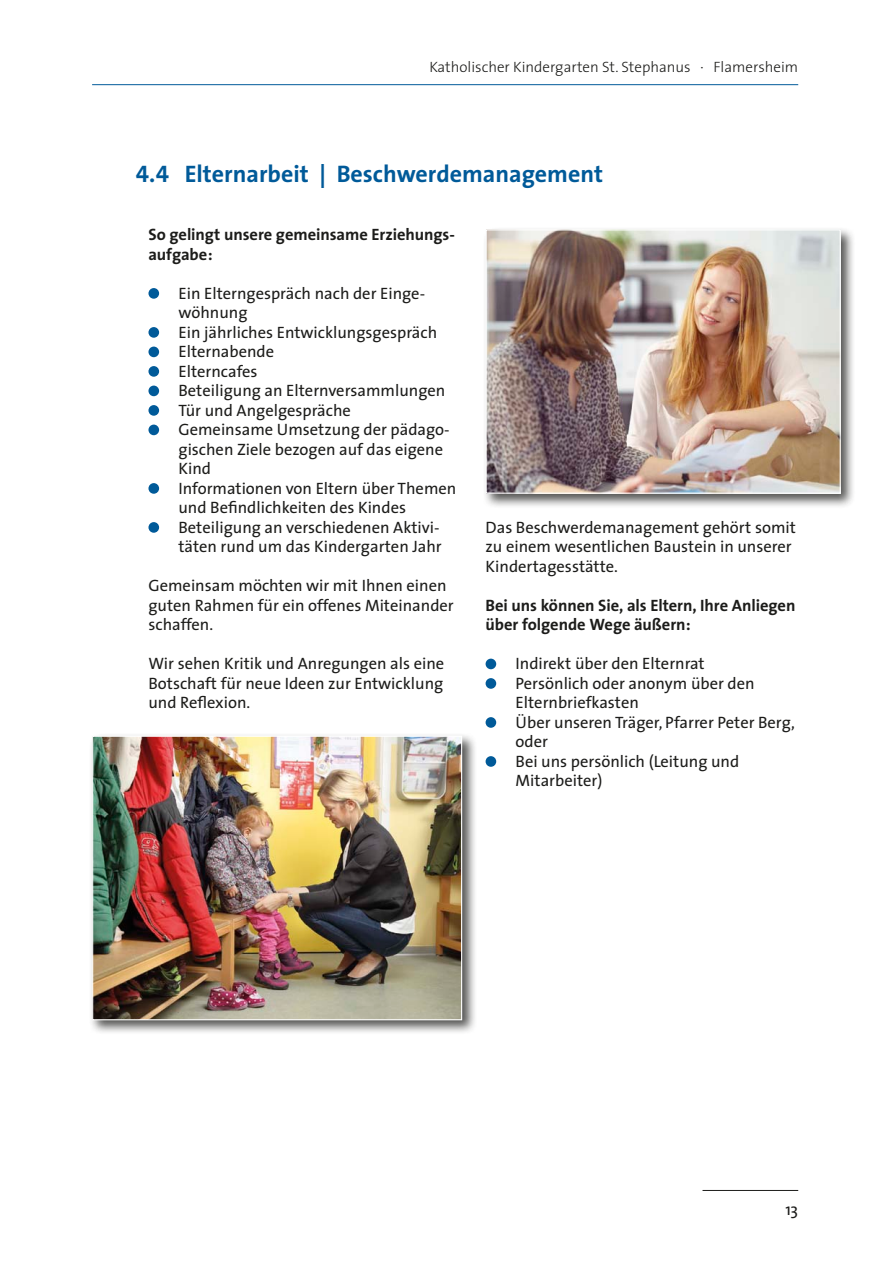
<style>
.page{position:relative;width:892px;height:1263px;background:#fff}
.page>*{position:absolute;margin:0;border:0;box-sizing:border-box;transform-origin:0 0}
.t1{font:700 24px "The Sans";color:#005a99}
.t2{font:16.5px/19.5px "The Sans";color:#1c1c1a}
.t3{font:700 16.5px/19.5px "The Sans";letter-spacing:-.005em;color:#1c1c1a}
.t4{font:300 15px "The Sans";color:#1c1c1a}
.s1{font-family:"The Sans Bold Caps";font-weight:400}
</style>
<div class="page">
<hr style="left:92px;top:84px;width:706px;height:1px;background:#005a99">
<hr style="left:702px;top:1190px;width:96px;height:1px;background:#1c1c1a">
<div style="left:148px;top:288px;width:11px;height:11px;background:#005a99;border-radius:50%"></div>
<div style="left:148px;top:327px;width:11px;height:11px;background:#005a99;border-radius:50%"></div>
<div style="left:148px;top:347px;width:11px;height:10px;background:#005a99;border-radius:50%"></div>
<div style="left:148px;top:366px;width:11px;height:11px;background:#005a99;border-radius:50%"></div>
<div style="left:148px;top:386px;width:11px;height:10px;background:#005a99;border-radius:50%"></div>
<div style="left:148px;top:405px;width:11px;height:11px;background:#005a99;border-radius:50%"></div>
<div style="left:148px;top:425px;width:11px;height:10px;background:#005a99;border-radius:50%"></div>
<div style="left:148px;top:483px;width:11px;height:11px;background:#005a99;border-radius:50%"></div>
<div style="left:148px;top:522px;width:11px;height:11px;background:#005a99;border-radius:50%"></div>
<div style="left:485px;top:659px;width:11px;height:10px;background:#005a99;border-radius:50%"></div>
<div style="left:485px;top:678px;width:11px;height:11px;background:#005a99;border-radius:50%"></div>
<div style="left:485px;top:717px;width:11px;height:11px;background:#005a99;border-radius:50%"></div>
<div style="left:485px;top:756px;width:11px;height:11px;background:#005a99;border-radius:50%"></div>
<div style="left:482px;top:226px;width:374px;height:283px;background:#1c1c1a;opacity:.75"></div>
<img style="left:487px;top:231px;width:351px;height:261px">
<div style="left:485px;top:229px;width:355px;height:265px;border:1px solid #fff"></div>
<div style="left:89px;top:733px;width:388px;height:302px;background:#1c1c1a;opacity:.75"></div>
<img style="left:94px;top:738px;width:366px;height:280px">
<div style="left:92px;top:736px;width:370px;height:284px;border:1px solid #fff"></div>
<p class="t4" style="left:429px;top:54px;width:370px">Katholischer Kindergarten St. Stephanus · Flamersheim</p>
<h1 class="t1" style="left:136px;top:153px;width:469px"><span class="s1">4.4</span> Elternarbeit | Beschwerdemanagement</h1>
<p class="t3" style="left:148px;top:224px;width:308px">So gelingt unsere gemeinsame Erziehungs&shy;aufgabe:</p>
<p class="t2" style="left:178px;top:283px;width:279px">Ein Elterngespräch nach der Einge&shy;wöhnung<br>Ein jährliches Entwicklungsgespräch<br>Elternabende<br>Elterncafes<br>Beteiligung an Elternversammlungen<br>Tür und Angelgespräche<br>Gemeinsame Umsetzung der pädago&shy;gischen Ziele bezogen auf das eigene<br>Kind<br>Informationen von Eltern über Themen und Befindlichkeiten des Kindes<br>Beteiligung an verschiedenen Aktivi&shy;täten rund um das Kindergarten Jahr</p>
<p class="t2" style="left:148px;top:575px;width:307px">Gemeinsam möchten wir mit Ihnen einen guten Rahmen für ein offenes Miteinander schaffen.</p>
<p class="t2" style="left:148px;top:653px;width:297px;text-align:justify">Wir sehen Kritik und Anregungen als eine Botschaft für neue Ideen zur Entwicklung und Reflexion.</p>
<p class="t2" style="left:485px;top:517px;width:312px">Das Beschwerdemanagement gehört somit zu einem wesentlichen Baustein in unserer<br>Kindertagesstätte.</p>
<p class="t3" style="left:485px;top:595px;width:311px">Bei uns können Sie, als Eltern, Ihre Anliegen über folgende Wege äußern:</p>
<p class="t2" style="left:515px;top:653px;width:281px">Indirekt über den Elternrat<br>Persönlich oder anonym über den<br>Elternbriefkasten<br>Über unseren Träger, Pfarrer Peter Berg, oder<br>Bei uns persönlich (Leitung und<br>Mitarbeiter)</p>
<p class="t2" style="left:785px;top:1199px;width:14px">13</p>
</div>
